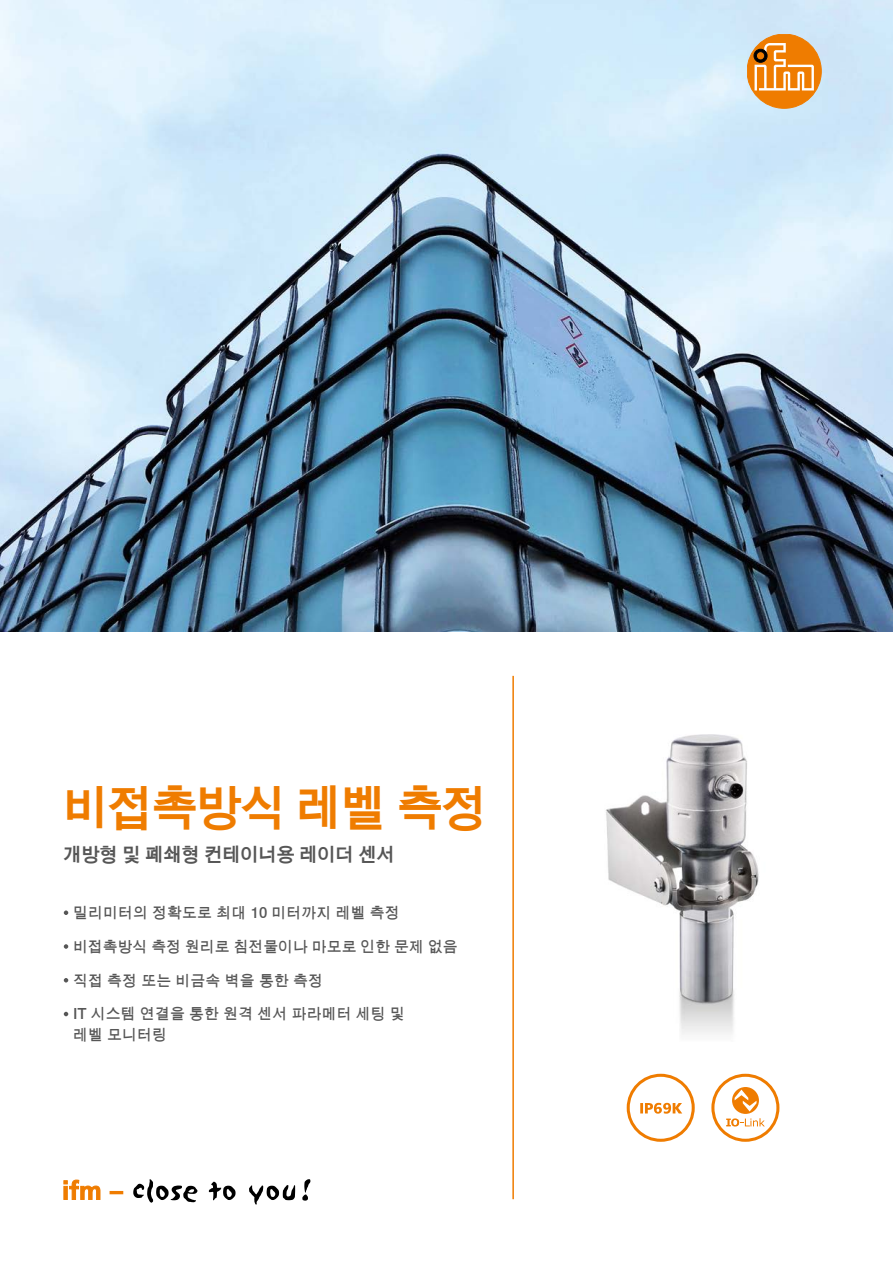
<style>
.page{position:relative;width:893px;height:1263px;background:#fff}
.page>*{position:absolute;margin:0;border:0;box-sizing:border-box;transform-origin:0 0}
.Titel_Headline_30pt{font:700 45px "Nimbus Sans Global";letter-spacing:-.015em;color:#ef7c00}
.Titel_Subheadline_12pt{font:700 18px "Nimbus Sans Global";color:#565656}
.Features{font:500 15px/21px "Nimbus Sans Global";color:#565656}
</style>
<div class="page">
<img style="left:605px;top:734px;width:154px;height:301px">
<img style="left:0;top:0;width:893px;height:631px">
<svg style="left:64px;top:1180px;width:36px;height:20px"></svg>
<svg style="left:110px;top:1191px;width:13px;height:3px"></svg>
<svg style="left:133px;top:1179px;width:64px;height:24px"></svg>
<svg style="left:209px;top:1182px;width:27px;height:18px"></svg>
<svg style="left:249px;top:1185px;width:46px;height:19px"></svg>
<svg style="left:302px;top:1179px;width:8px;height:22px"></svg>
<hr style="left:512px;top:676px;width:2px;height:523px;background:#ef7c00">
<div style="left:747px;top:34px;width:74px;height:74px;background:#ef7c00;border-radius:50%"></div>
<div style="left:747px;top:34px;width:74px;height:74px;border:1px solid #ef7c00;border-radius:50%"></div>
<svg style="left:754px;top:43px;width:60px;height:47px"></svg>
<svg style="left:64px;top:910px;width:4px;height:5px"></svg>
<svg style="left:64px;top:944px;width:4px;height:5px"></svg>
<svg style="left:64px;top:978px;width:4px;height:4px"></svg>
<svg style="left:64px;top:1012px;width:4px;height:4px"></svg>
<svg style="left:711px;top:1074px;width:68px;height:68px"></svg>
<svg style="left:627px;top:1074px;width:68px;height:68px"></svg>
<p class="Titel_Headline_30pt" style="left:64px;top:783px;width:425px">비접촉방식 레벨 측정</p>
<p class="Titel_Subheadline_12pt" style="left:64px;top:845px;width:333px">개방형 및 폐쇄형 컨테이너용 레이더 센서</p>
<p class="Features" style="left:73px;top:902px;width:328px">밀리미터의 정확도로 최대 10 미터까지 레벨 측정</p>
<p class="Features" style="left:73px;top:936px;width:386px">비접촉방식 측정 원리로 침전물이나 마모로 인한 문제 없음</p>
<p class="Features" style="left:73px;top:970px;width:252px">직접 측정 또는 비금속 벽을 통한 측정</p>
<p class="Features" style="left:73px;top:1004px;width:333px">IT 시스템 연결을 통한 원격 센서 파라메터 세팅 및 레벨 모니터링</p>
</div>
